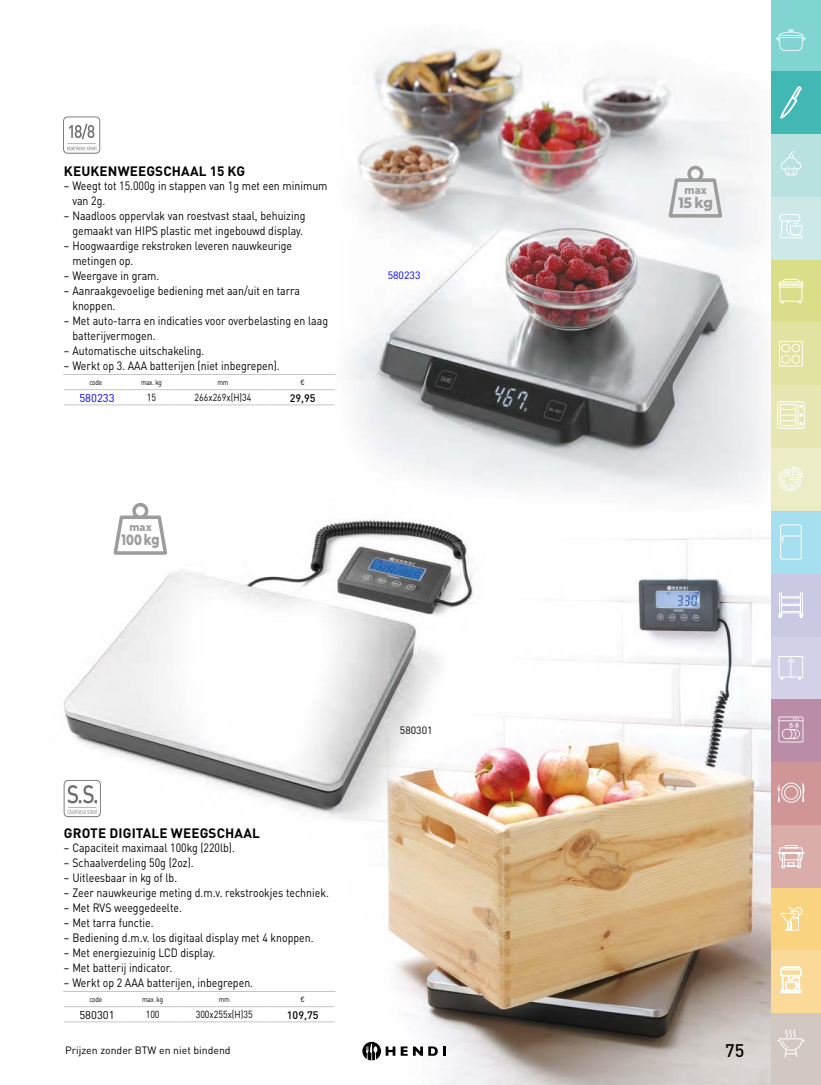
<style>
.page{position:relative;width:821px;height:1085px;background:#fff}
.page>*{position:absolute;margin:0;border:0;box-sizing:border-box;transform-origin:0 0}
.t1{font:55.5px "HENDI pictogram 2018";color:#706f6f}
.t2{font:500 18px "DIN Pro";color:#000}
.t3{font:800 15px "Montserrat";color:#9d9d9c;scale:.76 1}
.t4{font:800 15px "Montserrat";color:#9d9d9c;scale:.9 1}
.t5{font:700 13.5px "DIN Pro";letter-spacing:.01em;color:#000}
.t6{font:12px/15px "DIN Pro";color:#000;scale:.88 1}
.t7{font:11.25px "DIN Pro";color:#000}
.t8{font:11.25px "DIN Pro";color:#00f}
.t9{font:500 10.8px "DIN Pro";color:#000}
.t10{font:800 10.8px "Montserrat";color:#9d9d9c;scale:.9 1}
.t11{font:10.5px "DIN Pro";color:#000}
.t12{font:10.5px "DIN Pro";color:#00f}
.t13{font:10.2px "DIN Pro";color:#000;scale:.87 1}
.t14{font:7.5px "DIN Pro";letter-spacing:-.025em;color:#000;scale:.85 1}
</style>
<div class="page">
<img style="left:287px;top:44px;width:478px;height:451px">
<img style="left:330px;top:538px;width:441px;height:546px">
<img style="left:63px;top:479px;width:423px;height:359px">
<svg style="left:668px;top:166px;width:54px;height:51px"></svg>
<svg style="left:413px;top:1046px;width:33px;height:9px"></svg>
<svg style="left:401px;top:1046px;width:6px;height:9px"></svg>
<svg style="left:362px;top:1041px;width:33px;height:19px"></svg>
<svg style="left:114px;top:503px;width:53px;height:51px"></svg>
<hr style="left:64px;top:1006px;width:64px;height:1px;background:#c6c6c6">
<hr style="left:128px;top:1006px;width:50px;height:1px;background:#c6c6c6">
<hr style="left:178px;top:1006px;width:93px;height:1px;background:#c6c6c6">
<hr style="left:271px;top:1006px;width:63px;height:1px;background:#c6c6c6">
<hr style="left:64px;top:1021px;width:64px;height:1px;background:#c6c6c6">
<hr style="left:128px;top:1021px;width:50px;height:1px;background:#c6c6c6">
<hr style="left:178px;top:1021px;width:93px;height:1px;background:#c6c6c6">
<hr style="left:271px;top:1021px;width:63px;height:1px;background:#c6c6c6">
<hr style="left:63px;top:990px;width:65px;height:1px;background:#c6c6c6">
<hr style="left:127px;top:990px;width:51px;height:1px;background:#c6c6c6">
<hr style="left:177px;top:990px;width:94px;height:1px;background:#c6c6c6">
<hr style="left:270px;top:990px;width:65px;height:1px;background:#c6c6c6">
<hr style="left:64px;top:389px;width:64px;height:1px;background:#c6c6c6">
<hr style="left:128px;top:389px;width:47px;height:1px;background:#c6c6c6">
<hr style="left:175px;top:389px;width:96px;height:1px;background:#c6c6c6">
<hr style="left:271px;top:389px;width:63px;height:1px;background:#c6c6c6">
<hr style="left:64px;top:404px;width:64px;height:1px;background:#c6c6c6">
<hr style="left:128px;top:404px;width:47px;height:1px;background:#c6c6c6">
<hr style="left:175px;top:404px;width:96px;height:1px;background:#c6c6c6">
<hr style="left:271px;top:404px;width:63px;height:1px;background:#c6c6c6">
<hr style="left:63px;top:374px;width:65px;height:1px;background:#c6c6c6">
<hr style="left:127px;top:374px;width:49px;height:1px;background:#c6c6c6">
<hr style="left:174px;top:374px;width:97px;height:1px;background:#c6c6c6">
<hr style="left:270px;top:374px;width:65px;height:1px;background:#c6c6c6">
<div style="left:771px;top:259px;width:50px;height:63px;background:#dbde89"></div>
<div style="left:771px;top:385px;width:50px;height:63px;background:#e7e7b4"></div>
<div style="left:771px;top:448px;width:50px;height:63px;background:#ececc6"></div>
<div style="left:771px;top:511px;width:50px;height:62px;background:#a6dfef"></div>
<div style="left:771px;top:636px;width:50px;height:63px;background:#d2d1e8"></div>
<div style="left:771px;top:1012px;width:50px;height:72px;background:#d1c9c1"></div>
<div style="left:771px;top:824px;width:50px;height:63px;background:#dbadaa"></div>
<div style="left:771px;top:887px;width:50px;height:63px;background:#fad380"></div>
<div style="left:771px;top:573px;width:50px;height:63px;background:#cac9e3"></div>
<div style="left:771px;top:762px;width:50px;height:62px;background:#d09597"></div>
<div style="left:771px;top:699px;width:50px;height:63px;background:#bb8ca5"></div>
<div style="left:771px;top:134px;width:50px;height:63px;background:#bae2e0"></div>
<div style="left:771px;top:197px;width:50px;height:62px;background:#cce8e7"></div>
<div style="left:771px;top:322px;width:50px;height:63px;background:#e1e3a1"></div>
<div style="left:771px;top:950px;width:50px;height:63px;background:#fbda99"></div>
<svg style="left:779px;top:214px;width:24px;height:24px"></svg>
<div style="left:778px;top:285px;width:25px;height:2px;border:1px solid #fff"></div>
<div style="left:778px;top:281px;width:25px;height:3px;border:1px solid #fff"></div>
<div style="left:779px;top:287px;width:23px;height:14px;border:1px solid #fff"></div>
<svg style="left:780px;top:278px;width:21px;height:25px"></svg>
<svg style="left:779px;top:340px;width:24px;height:27px"></svg>
<div style="left:777px;top:401px;width:27px;height:27px;border:1px solid #fff;border-radius:2px"></div>
<svg style="left:780px;top:402px;width:23px;height:26px"></svg>
<div style="left:780px;top:524px;width:21px;height:35px;border:1px solid #fff;border-radius:2px"></div>
<svg style="left:781px;top:535px;width:20px;height:8px"></svg>
<svg style="left:778px;top:592px;width:25px;height:26px"></svg>
<svg style="left:778px;top:466px;width:25px;height:25px"></svg>
<svg style="left:778px;top:656px;width:25px;height:24px"></svg>
<svg style="left:777px;top:1029px;width:27px;height:28px"></svg>
<svg style="left:780px;top:966px;width:21px;height:26px"></svg>
<svg style="left:777px;top:782px;width:27px;height:21px"></svg>
<svg style="left:777px;top:845px;width:28px;height:24px"></svg>
<svg style="left:778px;top:716px;width:25px;height:26px"></svg>
<svg style="left:780px;top:906px;width:22px;height:24px"></svg>
<svg style="left:771px;top:0;width:50px;height:176px"></svg>
<h1 class="t1" style="left:63px;top:102px;width:41px">L</h1>
<p class="t5" style="left:64px;top:160px;width:183px">KEUKENWEEGSCHAAL 15 KG</p>
<p class="t6" style="left:72px;top:177px;width:291px;text-indent:-9px">– Weegt tot 15.000g in stappen van 1g met een minimum van 2g.</p>
<p class="t6" style="left:64px;top:207px;width:276px;text-align:center">– Naadloos oppervlak van roestvast staal, behuizing gemaakt van HIPS plastic met ingebouwd display.</p>
<p class="t6" style="left:72px;top:237px;width:251px;text-indent:-9px">– Hoogwaardige rekstroken leveren nauwkeurige metingen op.</p>
<p class="t6" style="left:64px;top:267px;width:110px">– Weergave in gram.</p>
<p class="t6" style="left:72px;top:282px;width:260px;text-indent:-9px">– Aanraakgevoelige bediening met aan/uit en tarra knoppen.</p>
<p class="t6" style="left:72px;top:312px;width:292px;text-indent:-9px">– Met auto-tarra en indicaties voor overbelasting en laag batterijvermogen.</p>
<p class="t6" style="left:64px;top:342px;width:161px">– Automatische uitschakeling.</p>
<p class="t6" style="left:64px;top:357px;width:247px">– Werkt op 3. AAA batterijen (niet inbegrepen).</p>
<p class="t14" style="left:89px;top:377px;width:17px">code</p>
<p class="t14" style="left:141px;top:377px;width:26px">max. kg</p>
<p class="t14" style="left:217px;top:377px;width:14px">mm</p>
<p class="t14" style="left:300px;top:377px;width:7px">€</p>
<p class="t8" style="left:79px;top:389px;width:37px">580233</p>
<p class="t13" style="left:147px;top:389px;width:12px">15</p>
<p class="t13" style="left:194px;top:389px;width:67px">266x269x(H)34</p>
<p class="t9" style="left:290px;top:389px;width:27px">29,95</p>
<p class="t10" style="left:129px;top:519px;width:26px">max</p>
<p class="t3" style="left:122px;top:528px;width:52px">100 kg</p>
<p class="t12" style="left:387px;top:267px;width:34px">580233</p>
<h1 class="t1" style="left:64px;top:765px;width:41px">I</h1>
<p class="t5" style="left:64px;top:822px;width:197px">GROTE DIGITALE WEEGSCHAAL</p>
<p class="t6" style="left:64px;top:838px;width:196px">– Capaciteit maximaal 100kg (220lb).</p>
<p class="t6" style="left:64px;top:853px;width:149px">– Schaalverdeling 50g (2oz).</p>
<p class="t6" style="left:64px;top:868px;width:130px">– Uitleesbaar in kg of lb.</p>
<p class="t6" style="left:64px;top:883px;width:303px">– Zeer nauwkeurige meting d.m.v. rekstrookjes techniek.</p>
<p class="t6" style="left:64px;top:898px;width:136px">– Met RVS weeggedeelte.</p>
<p class="t6" style="left:64px;top:913px;width:104px">– Met tarra functie.</p>
<p class="t6" style="left:64px;top:928px;width:285px">– Bediening d.m.v. los digitaal display met 4 knoppen.</p>
<p class="t6" style="left:64px;top:943px;width:174px">– Met energiezuinig LCD display.</p>
<p class="t6" style="left:64px;top:958px;width:125px">– Met batterij indicator.</p>
<p class="t6" style="left:64px;top:973px;width:216px">– Werkt op 2 AAA batterijen, inbegrepen.</p>
<p class="t14" style="left:89px;top:993px;width:17px">code</p>
<p class="t14" style="left:142px;top:993px;width:26px">max. kg</p>
<p class="t14" style="left:219px;top:993px;width:14px">mm</p>
<p class="t14" style="left:300px;top:993px;width:7px">€</p>
<p class="t7" style="left:79px;top:1006px;width:37px">580301</p>
<p class="t13" style="left:146px;top:1006px;width:17px">100</p>
<p class="t13" style="left:196px;top:1006px;width:67px">300x255x(H)35</p>
<p class="t9" style="left:287px;top:1005px;width:33px">109,75</p>
<p class="t11" style="left:400px;top:721px;width:34px">580301</p>
<p class="t10" style="left:684px;top:182px;width:26px">max</p>
<p class="t4" style="left:678px;top:191px;width:40px">15 kg</p>
<p class="t11" style="left:65px;top:1041px;width:167px">Prijzen zonder BTW en niet bindend</p>
<h2 class="t2" style="left:725px;top:1036px;width:21px">75</h2>
</div>
